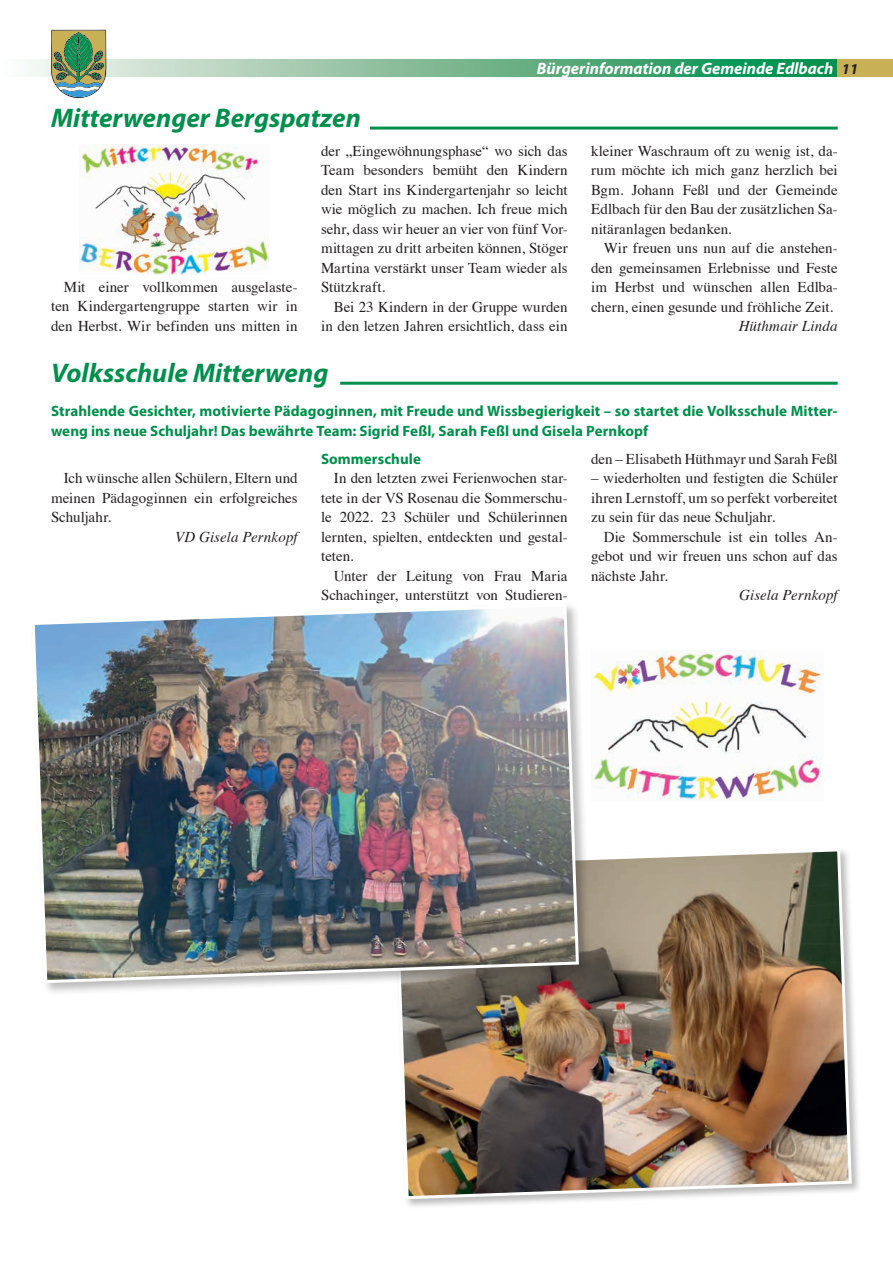
<style>
.page{position:relative;width:893px;height:1263px;background:#fff}
.page>*{position:absolute;margin:0;border:0;box-sizing:border-box;transform-origin:0 0}
.Überschrift_Edlbach{font:italic 700 27px "Myriad Pro";color:#008f4d}
.t1{font:italic 700 16.5px "Myriad Pro";color:#fff}
.t2{font:15px/19.5px "Times";color:#231f20;text-align:justify}
.t3{font:700 15px/19.5px "Myriad Pro";letter-spacing:.005em;color:#008f4d}
.t4{font:italic 15px "Times";letter-spacing:.01em;color:#231f20}
.s1{font-size:15px;color:#231f20}
</style>
<div class="page">
<svg style="left:30px;top:60px;width:808px;height:17px;background:#72b891"></svg>
<svg style="left:51px;top:30px;width:55px;height:68px;background:#7f9b73"></svg>
<div style="left:838px;top:60px;width:55px;height:17px;background:#c8b057"></div>
<div style="left:393px;top:847px;width:469px;height:363px;background:#231f20;opacity:.3"></div>
<img style="left:393px;top:847px;width:460px;height:354px">
<div style="left:30px;top:601px;width:562px;height:395px;background:#231f20;opacity:.3"></div>
<img style="left:30px;top:602px;width:550px;height:383px">
<img style="left:591px;top:650px;width:231px;height:152px">
<img style="left:80px;top:145px;width:189px;height:130px">
<hr style="left:370px;top:127px;width:468px;height:3px;background:#008f4d">
<hr style="left:340px;top:382px;width:498px;height:3px;background:#008f4d">
<p class="Überschrift_Edlbach" style="left:51px;top:100px;width:311px">Mitterwenger Bergspatzen</p>
<p class="t1" style="left:537px;top:58px;width:323px">Bürgerinformation der Gemeinde Edlbach <span class="s1">11</span></p>
<p class="t2" style="left:51px;top:276px;width:248px;text-indent:13px">Mit einer vollkommen ausgelaste&shy;ten Kindergartengruppe starten wir in den Herbst. Wir befinden uns mitten in</p>
<p class="t2" style="left:321px;top:140px;width:248px">der „Eingewöhnungsphase“ wo sich das Team besonders bemüht den Kindern den Start ins Kindergartenjahr so leicht wie möglich zu machen. Ich freue mich sehr, dass wir heuer an vier von fünf Vor&shy;mittagen zu dritt arbeiten können, Stöger Martina verstärkt unser Team wieder als Stützkraft.</p>
<p class="t2" style="left:321px;top:296px;width:248px;text-align:right">Bei 23 Kindern in der Gruppe wurden in den letzen Jahren ersichtlich, dass ein</p>
<p class="Überschrift_Edlbach" style="left:51px;top:355px;width:279px">Volksschule Mitterweng</p>
<p class="t2" style="left:591px;top:140px;width:248px">kleiner Waschraum oft zu wenig ist, da&shy;rum möchte ich mich ganz herzlich bei Bgm. Johann Feßl und der Gemeinde Edlbach für den Bau der zusätzlichen Sa&shy;nitäranlagen bedanken.</p>
<p class="t2" style="left:591px;top:237px;width:248px;text-indent:13px">Wir freuen uns nun auf die anstehen&shy;den gemeinsamen Erlebnisse und Feste im Herbst und wünschen allen Edlba&shy;chern, einen gesunde und fröhliche Zeit.</p>
<p class="t4" style="left:739px;top:313px;width:101px">Hüthmair Linda</p>
<p class="t3" style="left:51px;top:401px;width:788px">Strahlende Gesichter, motivierte Pädagoginnen, mit Freude und Wissbegierigkeit – so startet die Volksschule Mitter&shy;weng ins neue Schuljahr! Das bewährte Team: Sigrid Feßl, Sarah Feßl und Gisela Pernkopf</p>
<p class="t2" style="left:51px;top:467px;width:248px;text-indent:13px">Ich wünsche allen Schülern, Eltern und meinen Pädagoginnen ein erfolgreiches Schuljahr.</p>
<p class="t4" style="left:175px;top:524px;width:124px">VD Gisela Pernkopf</p>
<p class="t3" style="left:321px;top:448px;width:101px">Sommerschule</p>
<p class="t2" style="left:321px;top:467px;width:248px;text-indent:13px">In den letzten zwei Ferienwochen star&shy;tete in der VS Rosenau die Sommerschu&shy;le 2022. 23 Schüler und Schülerinnen lernten, spielten, entdeckten und gestal&shy;teten.</p>
<p class="t2" style="left:321px;top:565px;width:248px;text-align:right">Unter der Leitung von Frau Maria<br>Schachinger, unterstützt von Studieren-</p>
<p class="t2" style="left:591px;top:448px;width:248px">den – Elisabeth Hüthmayr und Sarah Feßl</p>
<p class="t2" style="left:591px;top:467px;width:248px">– wiederholten und festigten die Schüler ihren Lernstoff, um so perfekt vorbereitet zu sein für das neue Schuljahr.</p>
<p class="t2" style="left:591px;top:526px;width:248px;text-indent:13px">Die Sommerschule ist ein tolles An&shy;gebot und wir freuen uns schon auf das nächste Jahr.</p>
<p class="t4" style="left:739px;top:582px;width:100px">Gisela Pernkopf</p>
</div>
